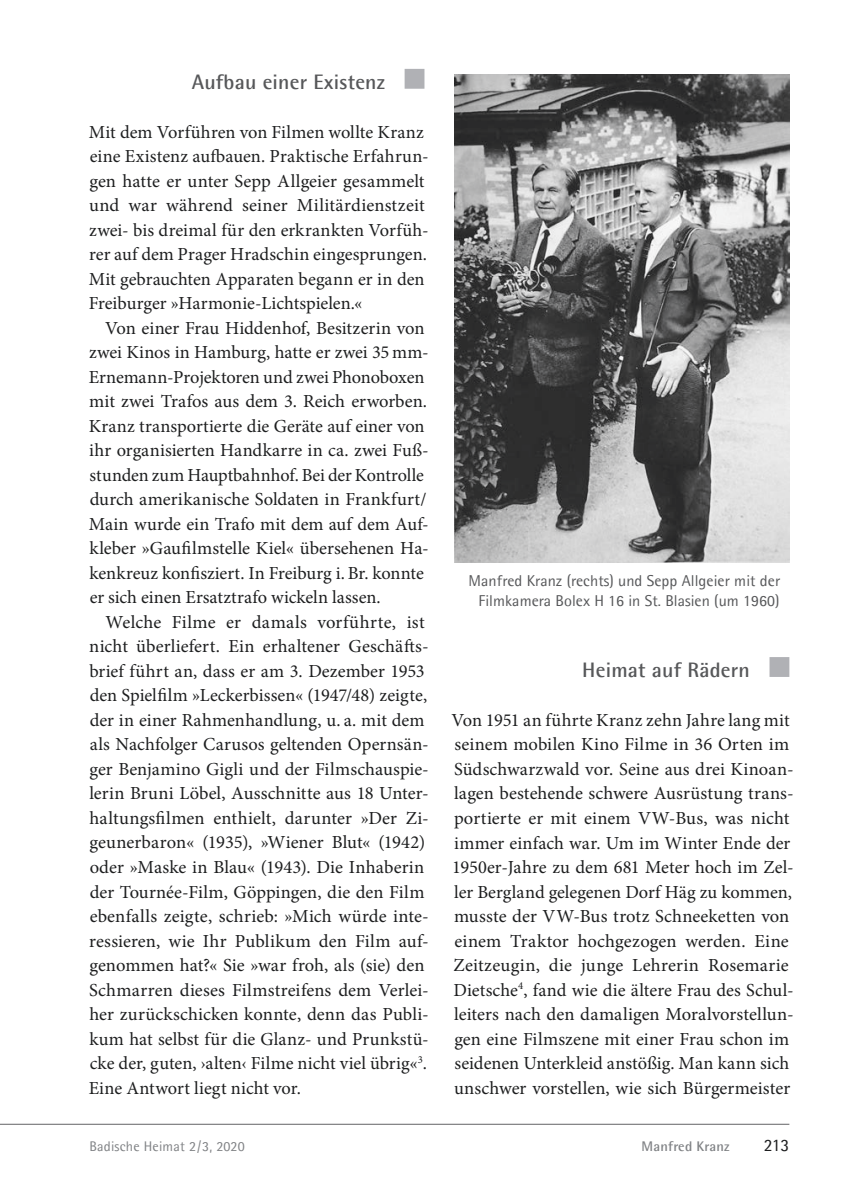
<style>
.page{position:relative;width:844px;height:1191px;background:#fff}
.page>*{position:absolute;margin:0;border:0;box-sizing:border-box;transform-origin:0 0}
.t1{font:700 21px "Agfa Rotis Semisans";letter-spacing:.01em;color:#57585a}
.t2{font:18.38px/24.5px "Minion Pro";color:#1d1e1f}
.t3{font:17.5px "Agfa Rotis Semisans";color:#1d1e1f}
.t4{font:15.75px/20.1px "Agfa Rotis Semisans";letter-spacing:.005em;color:#57585a;text-align:center}
.t5{font:14px "Agfa Rotis Semisans";letter-spacing:.015em;color:#808285}
.t6{font:700 14px "Agfa Rotis Semisans";letter-spacing:.015em;color:#808285}
</style>
<div class="page">
<hr style="left:0;top:1124px;width:789px;height:1px;background:#636366">
<div style="left:404px;top:69px;width:20px;height:20px;background:#b0b1b5"></div>
<div style="left:769px;top:657px;width:20px;height:20px;background:#b0b1b5"></div>
<img style="left:454px;top:75px;width:335px;height:487px">
<p class="t1" style="left:192px;top:69px;width:195px">Aufbau einer Existenz</p>
<p class="t2" style="left:89px;top:121px;width:336px">Mit dem Vorführen von Filmen wollte Kranz</p>
<p class="t2" style="left:90px;top:146px;width:340px">eine Existenz aufbauen. Praktische Erfahrun-</p>
<p class="t2" style="left:89px;top:170px;width:336px">gen hatte er unter Sepp Allgeier gesammelt</p>
<p class="t2" style="left:89px;top:195px;width:337px">und war während seiner Militärdienstzeit</p>
<p class="t2" style="left:89px;top:219px;width:341px">zwei- bis dreimal für den erkrankten Vorfüh-</p>
<p class="t2" style="left:89px;top:244px;width:339px">rer auf dem Prager Hradschin eingesprungen.</p>
<p class="t2" style="left:89px;top:268px;width:337px">Mit gebrauchten Apparaten begann er in den</p>
<p class="t2" style="left:89px;top:292px;width:275px">Freiburger »Harmonie-Lichtspielen.«</p>
<p class="t2" style="left:105px;top:317px;width:321px">Von einer Frau Hiddenhof, Besitzerin von</p>
<p class="t2" style="left:89px;top:342px;width:341px">zwei Kinos in Hamburg, hatte er zwei 35 mm-</p>
<p class="t2" style="left:89px;top:366px;width:337px">Ernemann-Projektoren und zwei Phonoboxen</p>
<p class="t2" style="left:89px;top:391px;width:339px">mit zwei Trafos aus dem 3. Reich erworben.</p>
<p class="t2" style="left:89px;top:415px;width:337px">Kranz transportierte die Geräte auf einer von</p>
<p class="t2" style="left:89px;top:440px;width:341px">ihr organisierten Handkarre in ca. zwei Fuß-</p>
<p class="t2" style="left:90px;top:464px;width:336px">stunden zum Hauptbahnhof. Bei der Kontrolle</p>
<p class="t2" style="left:90px;top:489px;width:338px">durch amerikanische Soldaten in Frankfurt/</p>
<p class="t2" style="left:89px;top:513px;width:341px">Main wurde ein Trafo mit dem auf dem Auf-</p>
<p class="t2" style="left:89px;top:538px;width:341px">kleber »Gaufilmstelle Kiel« übersehenen Ha-</p>
<p class="t2" style="left:89px;top:562px;width:336px">kenkreuz konfisziert. In Freiburg i. Br. konnte</p>
<p class="t2" style="left:90px;top:587px;width:292px">er sich einen Ersatztrafo wickeln lassen.</p>
<p class="t2" style="left:105px;top:611px;width:320px">Welche Filme er damals vorführte, ist</p>
<p class="t2" style="left:89px;top:636px;width:341px">nicht überliefert. Ein erhaltener Geschäfts-</p>
<p class="t2" style="left:89px;top:660px;width:337px">brief führt an, dass er am 3. Dezember 1953</p>
<p class="t2" style="left:90px;top:685px;width:339px">den Spielfilm »Leckerbissen« (1947/48) zeigte,</p>
<p class="t2" style="left:90px;top:709px;width:336px">der in einer Rahmenhandlung, u. a. mit dem</p>
<p class="t2" style="left:90px;top:734px;width:340px">als Nachfolger Carusos geltenden Opernsän-</p>
<p class="t2" style="left:89px;top:758px;width:341px">ger Benjamino Gigli und der Filmschauspie-</p>
<p class="t2" style="left:89px;top:783px;width:341px">lerin Bruni Löbel, Ausschnitte aus 18 Unter-</p>
<p class="t2" style="left:89px;top:807px;width:341px">haltungsfilmen enthielt, darunter »Der Zi-</p>
<p class="t2" style="left:89px;top:832px;width:337px">geunerbaron« (1935), »Wiener Blut« (1942)</p>
<p class="t2" style="left:90px;top:856px;width:336px">oder »Maske in Blau« (1943). Die Inhaberin</p>
<p class="t2" style="left:90px;top:881px;width:336px">der Tournée-Film, Göppingen, die den Film</p>
<p class="t2" style="left:90px;top:905px;width:340px">ebenfalls zeigte, schrieb: »Mich würde inte-</p>
<p class="t2" style="left:89px;top:930px;width:341px">ressieren, wie Ihr Publikum den Film auf-</p>
<p class="t2" style="left:89px;top:954px;width:336px">genommen hat?« Sie »war froh, als (sie) den</p>
<p class="t2" style="left:89px;top:978px;width:341px">Schmarren dieses Filmstreifens dem Verlei-</p>
<p class="t2" style="left:89px;top:1003px;width:341px">her zurückschicken konnte, denn das Publi-</p>
<p class="t2" style="left:89px;top:1028px;width:341px">kum hat selbst für die Glanz- und Prunkstü-</p>
<p class="t2" style="left:90px;top:1052px;width:339px">cke der, guten, ›alten‹ Filme nicht viel übrig«<sup>3</sup>.</p>
<p class="t2" style="left:89px;top:1077px;width:214px">Eine Antwort liegt nicht vor.</p>
<p class="t4" style="left:468px;top:570px;width:313px">Manfred Kranz (rechts) und Sepp Allgeier mit der<br>Filmkamera Bolex H 16 in St. Blasien (um 1960)</p>
<p class="t1" style="left:582px;top:657px;width:169px">Heimat auf Rädern</p>
<p class="t2" style="left:451px;top:709px;width:343px">Von 1951 an führte Kranz zehn Jahre lang mit seinem mobilen Kino Filme in 36 Orten im Südschwarzwald vor. Seine aus drei Kinoan&shy;lagen bestehende schwere Ausrüstung trans&shy;portierte er mit einem VW-Bus, was nicht immer einfach war. Um im Winter Ende der 1950er-Jahre zu dem 681 Meter hoch im Zel&shy;ler Bergland gelegenen Dorf Häg zu kommen, musste der VW-Bus trotz Schneeketten von einem Traktor hochgezogen werden. Eine Zeitzeugin, die junge Lehrerin Rosemarie Dietsche<sup>4</sup>, fand wie die ältere Frau des Schul&shy;leiters nach den damaligen Moralvorstellun&shy;gen eine Filmszene mit einer Frau schon im seidenen Unterkleid anstößig. Man kann sich unschwer vorstellen, wie sich Bürgermeister</p>
<p class="t5" style="left:89px;top:1137px;width:157px">Badische Heimat 2 / 3, 2020</p>
<p class="t6" style="left:641px;top:1137px;width:89px">Manfred Kranz</p>
<p class="t3" style="left:763px;top:1134px;width:27px">213</p>
</div>
